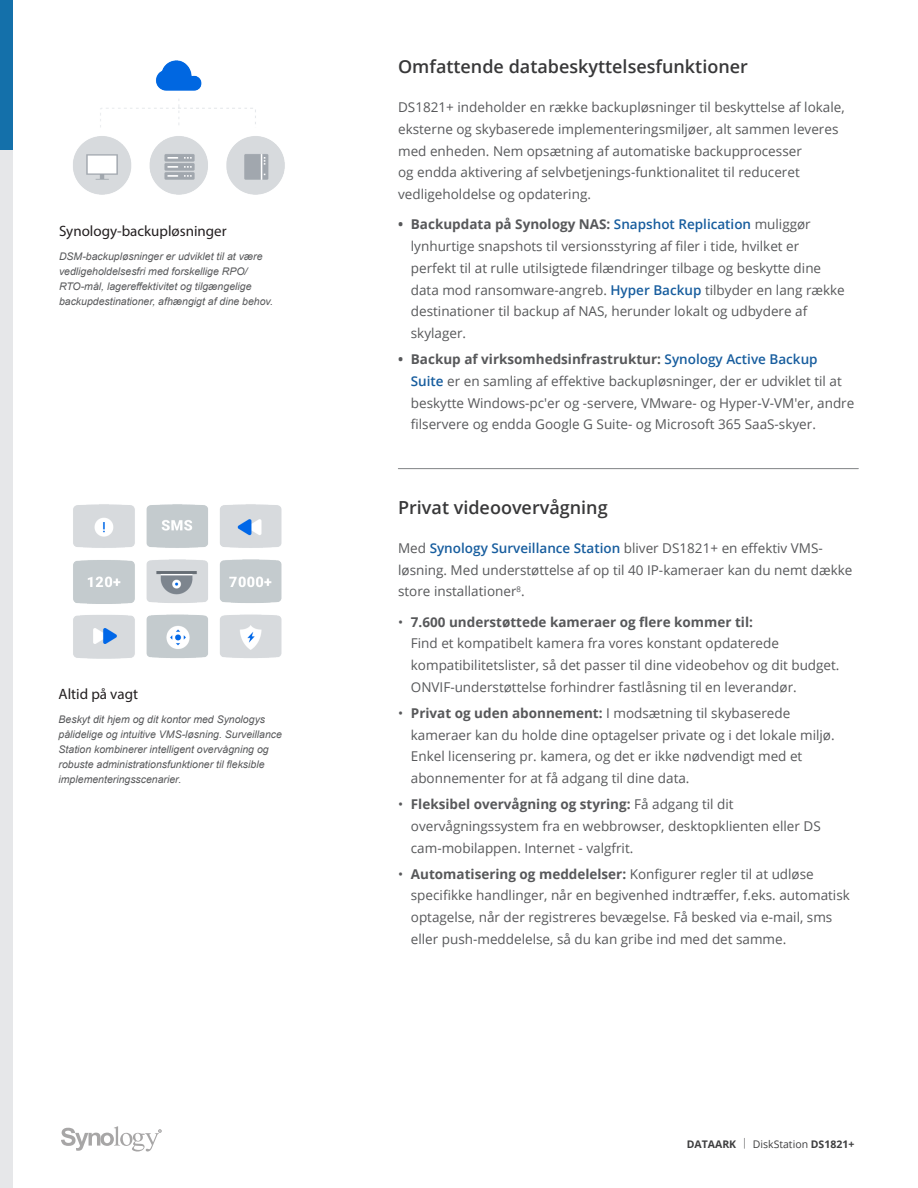
<style>
.page{position:relative;width:918px;height:1188px;background:#fff}
.page>*{position:absolute;margin:0;border:0;box-sizing:border-box;transform-origin:0 0}
.Body_Content{font:600 18px "Open Sans";color:#383839}
.Chapter_Title{font:600 18px "Open Sans";color:#383839}
.Graphic_Title{font:15px "Myriad Pro";color:#231f20}
.Chapter_Title-2{font:13.5px/21.8px "Open Sans";color:#57585a}
.Body_Content-2{font:13.5px/21.8px "Open Sans";color:#57585a}
.Graphic_Text{font:italic 10.5px/15px "Arial";color:#57585a}
.t1{font:700 10.5px "Open Sans";color:#3e3e3f}
.s1{font-weight:700}
.s2{font-weight:600;color:#175d9e}
.s3{font-weight:300}
.s4{font-weight:400}
</style>
<div class="page">
<div style="left:0;top:0;width:13px;height:150px;background:#1470aa"></div>
<svg style="left:61px;top:1126px;width:101px;height:26px"></svg>
<hr style="left:398px;top:468px;width:460px;height:1px;background:#808285">
<div style="left:0;top:150px;width:13px;height:1038px;background:#e6e7e9"></div>
<img style="left:73px;top:60px;width:212px;height:135px">
<img style="left:73px;top:504px;width:209px;height:155px">
<p class="Graphic_Title" style="left:59px;top:222px;width:169px">Synology-backupløsninger</p>
<p class="Graphic_Text" style="left:59px;top:248px;width:216px">DSM-backupløsninger er udviklet til at være vedligeholdelsesfri med forskellige RPO/ RTO-mål, lagereffektivitet og tilgængelige backupdestinationer, afhængigt af dine behov.</p>
<p class="Graphic_Title" style="left:59px;top:685px;width:81px">Altid på vagt</p>
<p class="Graphic_Text" style="left:59px;top:712px;width:225px">Beskyt dit hjem og dit kontor med Synologys pålidelige og intuitive VMS-løsning. Surveillance Station kombinerer intelligent overvågning og robuste administrationsfunktioner til fleksible implementeringsscenarier.</p>
<p class="Body_Content" style="left:398px;top:54px;width:351px">Omfattende databeskyttelsesfunktioner</p>
<p class="Chapter_Title-2" style="left:398px;top:96px;width:448px">DS1821+ indeholder en række backupløsninger til beskyttelse af lokale, eksterne og skybaserede implementeringsmiljøer, alt sammen leveres med enheden. Nem opsætning af automatiske backupprocesser<br>og endda aktivering af selvbetjenings-funktionalitet til reduceret vedligeholdelse og opdatering.</p>
<p class="Chapter_Title-2" style="left:411px;top:213px;width:435px;text-indent:-13px"><span class="s1">• Backupdata på Synology NAS:</span> <span class="s2">Snapshot Replication</span> muliggør lynhurtige snapshots til versionsstyring af filer i tide, hvilket er perfekt til at rulle utilsigtede filændringer tilbage og beskytte dine data mod ransomware-angreb. <span class="s2">Hyper Backup</span> tilbyder en lang række destinationer til backup af NAS, herunder lokalt og udbydere af skylager.</p>
<p class="Chapter_Title-2" style="left:411px;top:348px;width:445px;text-indent:-13px"><span class="s1">• Backup af virksomhedsinfrastruktur:</span> <span class="s2">Synology Active Backup<br>Suite</span> er en samling af effektive backupløsninger, der er udviklet til at beskytte Windows-pc'er og -servere, VMware- og Hyper-V-VM'er, andre filservere og endda Google G Suite- og Microsoft 365 SaaS-skyer.</p>
<p class="Chapter_Title" style="left:398px;top:495px;width:211px">Privat videoovervågning</p>
<p class="Body_Content-2" style="left:398px;top:537px;width:456px">Med <span class="s2">Synology Surveillance Station</span> bliver DS1821+ en effektiv VMS&shy;løsning. Med understøttelse af op til 40 IP-kameraer kan du nemt dække store installationer<sup>8</sup>.</p>
<p class="Chapter_Title-2" style="left:411px;top:610px;width:430px;text-indent:-13px">• <span class="s1">7.600 understøttede kameraer og flere kommer til:<br></span>Find et kompatibelt kamera fra vores konstant opdaterede kompatibilitetslister, så det passer til dine videobehov og dit budget.<br>ONVIF-understøttelse forhindrer fastlåsning til en leverandør.</p>
<p class="Chapter_Title-2" style="left:411px;top:702px;width:425px;text-indent:-13px">• <span class="s1">Privat og uden abonnement:</span> I modsætning til skybaserede kameraer kan du holde dine optagelser private og i det lokale miljø.<br>Enkel licensering pr. kamera, og det er ikke nødvendigt med et abonnementer for at få adgang til dine data.</p>
<p class="Chapter_Title-2" style="left:411px;top:793px;width:411px;text-indent:-13px">• <span class="s1">Fleksibel overvågning og styring:</span> Få adgang til dit overvågningssystem fra en webbrowser, desktopklienten eller DS cam-mobilappen. Internet - valgfrit.</p>
<p class="Chapter_Title-2" style="left:411px;top:862px;width:441px;text-indent:-13px">• <span class="s1">Automatisering og meddelelser:</span> Konfigurer regler til at udløse specifikke handlinger, når en begivenhed indtræffer, f.eks. automatisk optagelse, når der registreres bevægelse. Få besked via e-mail, sms eller push-meddelelse, så du kan gribe ind med det samme.</p>
<p class="t1" style="left:687px;top:1136px;width:169px">DATAARK <span class="s3">|</span> <span class="s4">DiskStation</span> DS1821+</p>
</div>
